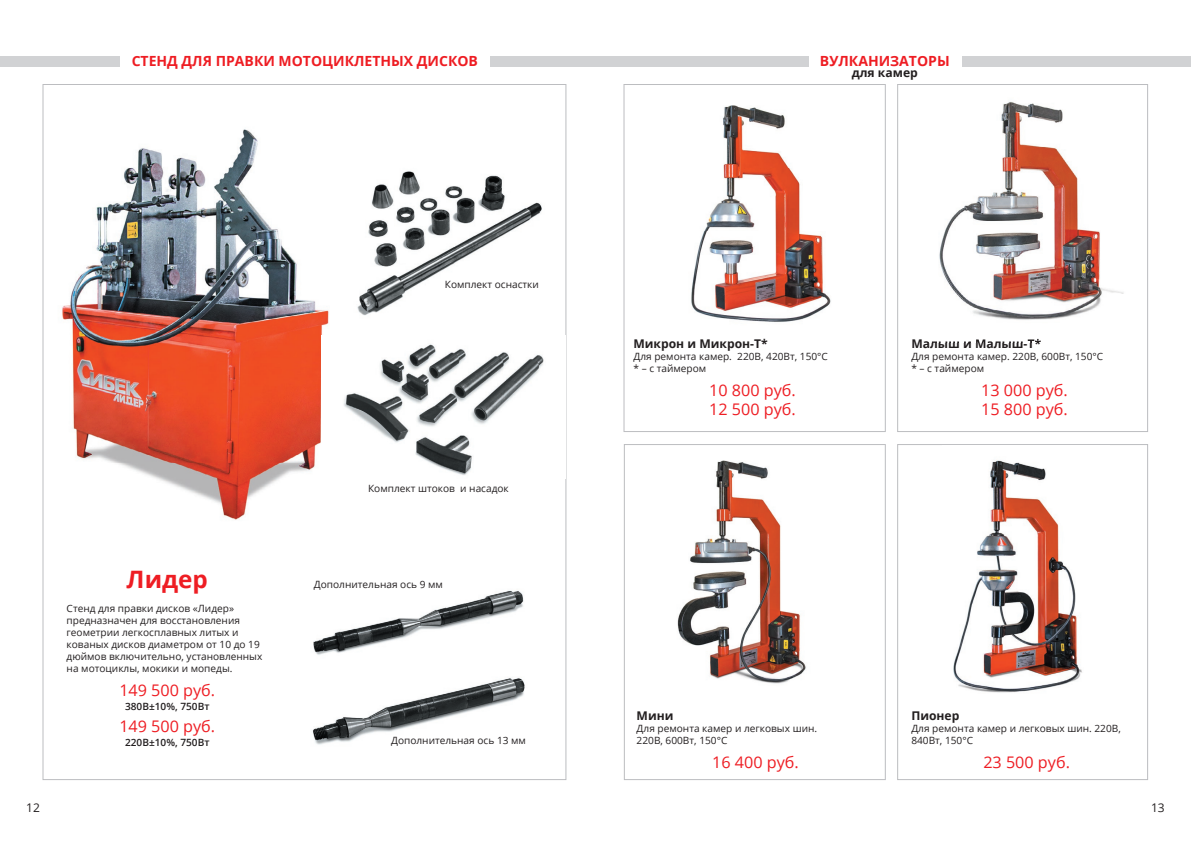
<style>
.page{position:relative;width:1191px;height:842px;background:#fff}
.page>*{position:absolute;margin:0;border:0;box-sizing:border-box;transform-origin:0 0}
.t1{font:700 24px "Open Sans";color:#ee1d23}
.t2{font:16px/19.2px "Open Sans";color:#ee1d23}
.t3{font:700 14px "Open Sans";color:#ee1d23}
.t4{font:700 12px "Open Sans";color:#231f20}
.t5{font:12px "Open Sans";color:#231f20}
.t6{font:10px/12px "Open Sans";color:#231f20}
.t7{font:600 10px "Open Sans";color:#231f20}
</style>
<div class="page">
<img style="left:344px;top:344px;width:200px;height:131px">
<img style="left:357px;top:171px;width:185px;height:145px">
<img style="left:62px;top:129px;width:267px;height:391px">
<div style="left:0;top:56px;width:595px;height:11px;background:#d1d2d4"></div>
<div style="left:120px;top:49px;width:370px;height:23px;background:#fff"></div>
<img style="left:313px;top:590px;width:211px;height:65px">
<img style="left:312px;top:678px;width:213px;height:67px">
<div style="left:595px;top:56px;width:596px;height:11px;background:#d1d2d4"></div>
<div style="left:810px;top:49px;width:152px;height:23px;background:#fff"></div>
<div style="left:809px;top:54px;width:151px;height:25px;background:#fff"></div>
<svg style="left:623px;top:84px;width:262px;height:348px"></svg>
<svg style="left:624px;top:444px;width:261px;height:336px"></svg>
<div style="left:897px;top:84px;width:251px;height:348px;border:1px solid #bcbdc0"></div>
<img style="left:939px;top:101px;width:185px;height:241px">
<img style="left:927px;top:339px;width:113px;height:3px">
<img style="left:678px;top:105px;width:187px;height:222px">
<img style="left:672px;top:449px;width:167px;height:249px">
<div style="left:897px;top:444px;width:251px;height:336px;border:1px solid #bcbdc0"></div>
<img style="left:942px;top:445px;width:167px;height:248px">
<h3 class="t3" style="left:132px;top:51px;width:348px">СТЕНД ДЛЯ ПРАВКИ МОТОЦИКЛЕТНЫХ ДИСКОВ</h3>
<p class="t6" style="left:445px;top:278px;width:96px">Комплект оснастки</p>
<h1 class="t1" style="left:127px;top:562px;width:83px">Лидер</h1>
<p class="t6" style="left:67px;top:602px;width:197px">Стенд для правки дисков «Лидер» предназначен для восстановления геометрии легкосплавных литых и кованых дисков диаметром от 10 до 19 дюймов включительно, установленных на мотоциклы, мокики и мопеды.</p>
<h2 class="t2" style="left:119px;top:680px;width:97px">149 500 руб.</h2>
<p class="t7" style="left:125px;top:700px;width:86px">380В±10%, 750Вт</p>
<h2 class="t2" style="left:119px;top:716px;width:97px">149 500 руб.</h2>
<p class="t7" style="left:125px;top:736px;width:86px">220В±10%, 750Вт</p>
<p class="t6" style="left:368px;top:482px;width:142px">Комплект штоков и насадок</p>
<p class="t6" style="left:314px;top:578px;width:131px">Дополнительная ось 9 мм</p>
<p class="t6" style="left:391px;top:734px;width:136px">Дополнительная ось 13 мм</p>
<h3 class="t3" style="left:821px;top:51px;width:131px">ВУЛКАНИЗАТОРЫ</h3>
<p class="t4" style="left:851px;top:64px;width:68px">для камер</p>
<p class="t4" style="left:633px;top:335px;width:136px">Микрон и Микрон-Т*</p>
<p class="t6" style="left:633px;top:350px;width:196px">Для ремонта камер. 220В, 420Вт, 150°C * – с таймером</p>
<h2 class="t2" style="left:709px;top:380px;width:88px">10 800 руб.<br>12 500 руб.</h2>
<p class="t4" style="left:911px;top:335px;width:131px">Малыш и Малыш-Т*</p>
<p class="t6" style="left:911px;top:350px;width:193px">Для ремонта камер. 220В, 600Вт, 150°C * – с таймером</p>
<h2 class="t2" style="left:981px;top:380px;width:88px">13 000 руб.<br>15 800 руб.</h2>
<p class="t4" style="left:636px;top:707px;width:38px">Мини</p>
<p class="t6" style="left:636px;top:722px;width:182px">Для ремонта камер и легковых шин.<br>220В, 600Вт, 150°C</p>
<h2 class="t2" style="left:712px;top:752px;width:88px">16 400 руб.</h2>
<p class="t4" style="left:911px;top:707px;width:50px">Пионер</p>
<p class="t6" style="left:911px;top:722px;width:211px">Для ремонта камер и легковых шин. 220В,<br>840Вт, 150°C</p>
<h2 class="t2" style="left:983px;top:752px;width:88px">23 500 руб.</h2>
<p class="t5" style="left:26px;top:800px;width:15px">12</p>
<p class="t5" style="left:1151px;top:800px;width:15px">13</p>
</div>
